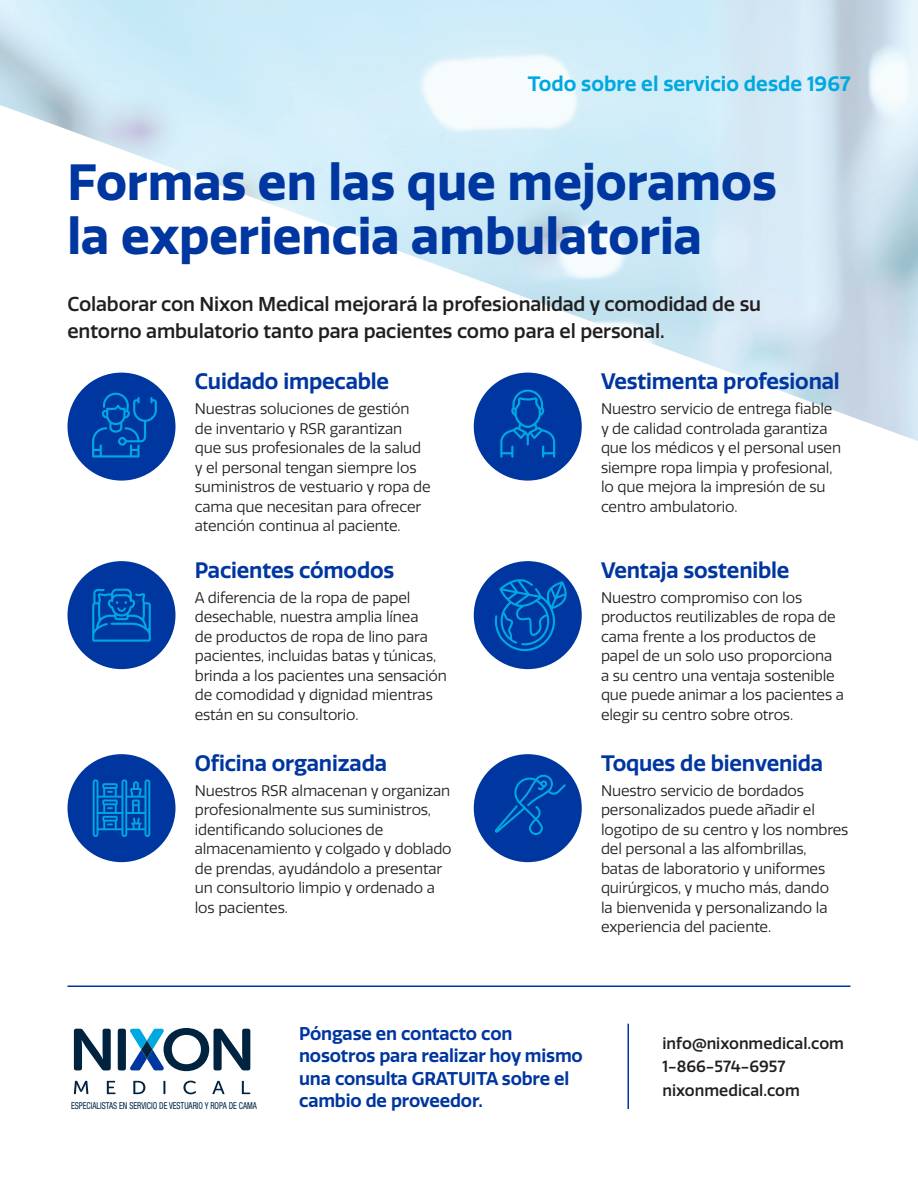
<style>
.page{position:relative;width:918px;height:1188px;background:#fff}
.page>*{position:absolute;margin:0;border:0;box-sizing:border-box;transform-origin:0 0}
.t1{font:700 49.5px/54px "Quatro";color:#0036a0}
.t2{font:600 21.75px "Quatro";letter-spacing:-.01em;color:#0036a0}
.t3{font:600 20.25px "Quatro";color:#00a8e2}
.t4{font:500 19.5px/27px "Quatro";letter-spacing:-.01em;color:#231f20}
.t5{font:600 18px/22.5px "Quatro";letter-spacing:-.01em;color:#0036a0}
.t6{font:500 15.75px "Quatro";color:#231f20}
.t7{font:15px/19.5px "Quatro";letter-spacing:-.01em;color:#231f20}
.t8{font:condensed 9.6px "Helvetica Neue LT Std";color:#002340;scale:.85 1}
</style>
<div class="page">
<img style="left:0;top:0;width:918px;height:446px">
<hr style="left:68px;top:986px;width:782px;height:1px;background:#0036a0">
<hr style="left:627px;top:1024px;width:2px;height:85px;background:#0036a0">
<svg style="left:74px;top:1081px;width:14px;height:13px"></svg>
<svg style="left:107px;top:1081px;width:9px;height:13px"></svg>
<svg style="left:133px;top:1081px;width:12px;height:13px"></svg>
<svg style="left:163px;top:1081px;width:2px;height:13px"></svg>
<svg style="left:183px;top:1081px;width:13px;height:13px"></svg>
<svg style="left:212px;top:1081px;width:13px;height:13px"></svg>
<svg style="left:242px;top:1081px;width:8px;height:13px"></svg>
<svg style="left:74px;top:1029px;width:37px;height:41px"></svg>
<div style="left:118px;top:1029px;width:8px;height:41px;background:#002340;border-radius:3px"></div>
<svg style="left:130px;top:1028px;width:120px;height:43px"></svg>
<div style="left:68px;top:373px;width:108px;height:108px;background:#0036a0;border-radius:50%"></div>
<div style="left:474px;top:373px;width:108px;height:108px;background:#0036a0;border-radius:50%"></div>
<div style="left:68px;top:561px;width:108px;height:108px;background:#0036a0;border-radius:50%"></div>
<div style="left:474px;top:561px;width:108px;height:108px;background:#0036a0;border-radius:50%"></div>
<div style="left:68px;top:754px;width:108px;height:108px;background:#0036a0;border-radius:50%"></div>
<div style="left:474px;top:754px;width:108px;height:108px;background:#0036a0;border-radius:50%"></div>
<svg style="left:92px;top:393px;width:65px;height:65px"></svg>
<svg style="left:93px;top:779px;width:57px;height:58px"></svg>
<svg style="left:494px;top:579px;width:73px;height:72px"></svg>
<svg style="left:495px;top:774px;width:71px;height:61px"></svg>
<svg style="left:500px;top:390px;width:55px;height:68px"></svg>
<svg style="left:92px;top:589px;width:59px;height:53px"></svg>
<p class="t3" style="left:528px;top:72px;width:324px">Todo sobre el servicio desde 1967</p>
<p class="t1" style="left:68px;top:156px;width:711px">Formas en las que mejoramos la experiencia ambulatoria</p>
<p class="t4" style="left:68px;top:291px;width:695px">Colaborar con Nixon Medical mejorará la profesionalidad y comodidad de su entorno ambulatorio tanto para pacientes como para el personal.</p>
<p class="t2" style="left:195px;top:369px;width:196px">Cuidado impecable</p>
<p class="t7" style="left:195px;top:399px;width:237px">Nuestras soluciones de gestión de inventario y RSR garantizan que sus profesionales de la salud y el personal tengan siempre los suministros de vestuario y ropa de cama que necesitan para ofrecer atención continua al paciente.</p>
<p class="t2" style="left:195px;top:557px;width:201px">Pacientes cómodos</p>
<p class="t7" style="left:195px;top:588px;width:254px">A diferencia de la ropa de papel desechable, nuestra amplia línea<br>de productos de ropa de lino para pacientes, incluidas batas y túnicas, brinda a los pacientes una sensación de comodidad y dignidad mientras están en su consultorio.</p>
<p class="t2" style="left:195px;top:751px;width:194px">Oficina organizada</p>
<p class="t7" style="left:195px;top:781px;width:258px">Nuestros RSR almacenan y organizan profesionalmente sus suministros, identificando soluciones de almacenamiento y colgado y doblado de prendas, ayudándolo a presentar un consultorio limpio y ordenado a los pacientes.</p>
<p class="t2" style="left:601px;top:369px;width:240px">Vestimenta profesional</p>
<p class="t7" style="left:601px;top:399px;width:242px">Nuestro servicio de entrega fiable y de calidad controlada garantiza que los médicos y el personal usen siempre ropa limpia y profesional, lo que mejora la impresión de su centro ambulatorio.</p>
<p class="t2" style="left:601px;top:557px;width:190px">Ventaja sostenible</p>
<p class="t7" style="left:601px;top:588px;width:245px">Nuestro compromiso con los productos reutilizables de ropa de cama frente a los productos de papel de un solo uso proporciona a su centro una ventaja sostenible que puede animar a los pacientes a elegir su centro sobre otros.</p>
<p class="t2" style="left:601px;top:751px;width:224px">Toques de bienvenida</p>
<p class="t7" style="left:601px;top:781px;width:249px">Nuestro servicio de bordados personalizados puede añadir el logotipo de su centro y los nombres del personal a las alfombrillas,<br>batas de laboratorio y uniformes quirúrgicos, y mucho más, dando<br>la bienvenida y personalizando la experiencia del paciente.</p>
<p class="t8" style="left:71px;top:1100px;width:220px">ESPECIALISTAS EN SERVICIO DE VESTUARIO Y ROPA DE CAMA</p>
<p class="t5" style="left:299px;top:1022px;width:285px">Póngase en contacto con nosotros para realizar hoy mismo una consulta GRATUITA sobre el cambio de proveedor.</p>
<p class="t6" style="left:663px;top:1034px;width:183px">info@nixonmedical.com</p>
<p class="t6" style="left:663px;top:1058px;width:125px">1-866-574-6957</p>
<p class="t6" style="left:663px;top:1081px;width:139px">nixonmedical.com</p>
</div>
